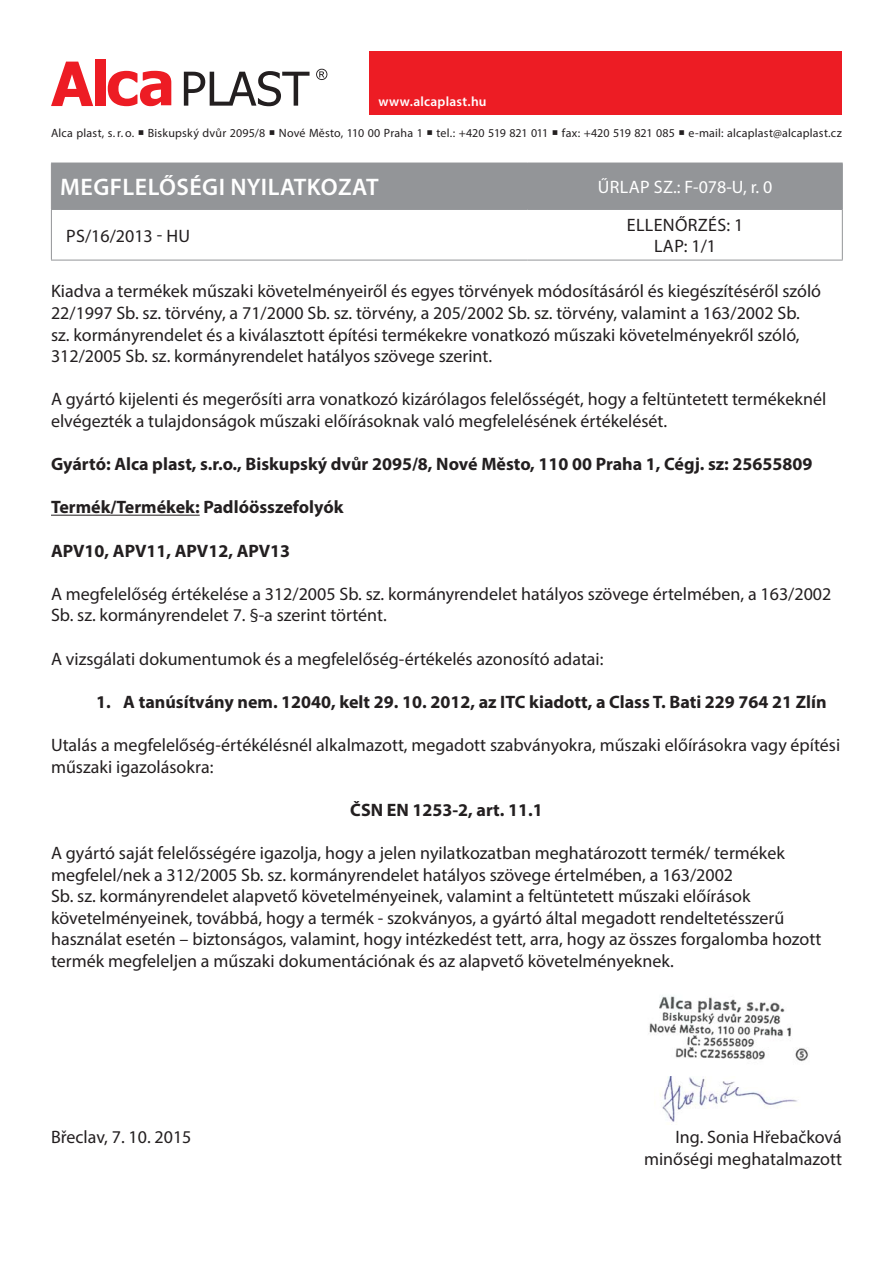
<style>
.page{position:relative;width:893px;height:1263px;background:#fff}
.page>*{position:absolute;margin:0;border:0;box-sizing:border-box;transform-origin:0 0}
.t1{font:600 24px "Myriad Pro";letter-spacing:.02em;color:#fff}
.t2{font:18px/21.6px "Myriad Pro";color:#231f20}
.t3{font:700 18px "Myriad Pro";color:#231f20}
.t4{font:18px "Myriad Pro";letter-spacing:.02em;color:#fff}
.t5{font:18px/21.6px "Myriad Pro";letter-spacing:.02em;color:#231f20;text-align:center}
.t6{font:600 13.5px "Myriad Pro";letter-spacing:.02em;color:#fff}
.t7{font:12px "Myriad Pro";letter-spacing:.015em;color:#231f20}
</style>
<div class="page">
<svg style="left:51px;top:62px;width:42px;height:44px"></svg>
<div style="left:95px;top:60px;width:10px;height:46px;background:#ed1c24"></div>
<svg style="left:108px;top:71px;width:63px;height:35px"></svg>
<svg style="left:184px;top:71px;width:126px;height:35px"></svg>
<svg style="left:316px;top:69px;width:11px;height:11px"></svg>
<div style="left:370px;top:51px;width:472px;height:64px;background:#ed1c24"></div>
<hr style="left:51px;top:515px;width:149px;height:1px;background:#231f20">
<img style="left:649px;top:995px;width:160px;height:67px">
<img style="left:660px;top:1076px;width:137px;height:46px">
<div style="left:52px;top:164px;width:790px;height:45px;background:#939598"></div>
<hr style="left:51px;top:163px;width:477px;height:1px;background:#939598">
<hr style="left:51px;top:163px;width:1px;height:46px;background:#939598">
<hr style="left:51px;top:209px;width:477px;height:1px;background:#939598">
<hr style="left:51px;top:210px;width:1px;height:50px;background:#939598">
<hr style="left:51px;top:260px;width:477px;height:1px;background:#939598">
<hr style="left:528px;top:163px;width:315px;height:1px;background:#939598">
<hr style="left:842px;top:163px;width:1px;height:46px;background:#939598">
<hr style="left:528px;top:209px;width:315px;height:1px;background:#939598">
<hr style="left:842px;top:210px;width:1px;height:50px;background:#939598">
<hr style="left:528px;top:260px;width:315px;height:1px;background:#939598">
<p class="t6" style="left:378px;top:97px;width:110px">www.alcaplast.hu</p>
<p class="t7" style="left:51px;top:128px;width:792px">Alca plast, s. r. o. ○ Biskupský dvůr 2095/8 ○ Nové Město, 110 00 Praha 1 ○ tel.: +420 519 821 011 ○ fax: +420 519 821 085 ○ e-mail: alcaplast@alcaplast.cz</p>
<h1 class="t1" style="left:60px;top:178px;width:320px">MEGFLELŐSÉGI NYILATKOZAT</h1>
<p class="t4" style="left:598px;top:180px;width:176px">ŰRLAP SZ.: F-078-U, r. 0</p>
<p class="t2" style="left:66px;top:226px;width:126px">PS/16/2013 - HU</p>
<p class="t5" style="left:627px;top:216px;width:118px">ELLENŐRZÉS: 1<br>LAP: 1/1</p>
<p class="t2" style="left:51px;top:282px;width:772px">Kiadva a termékek műszaki követelményeiről és egyes törvények módosításáról és kiegészítéséről szóló 22/1997 Sb. sz. törvény, a 71/2000 Sb. sz. törvény, a 205/2002 Sb. sz. törvény, valamint a 163/2002 Sb. sz. kormányrendelet és a kiválasztott építési termékekre vonatkozó műszaki követelményekről szóló, 312/2005 Sb. sz. kormányrendelet hatályos szövege szerint.</p>
<p class="t2" style="left:51px;top:390px;width:777px">A gyártó kijelenti és megerősíti arra vonatkozó kizárólagos felelősségét, hogy a feltüntetett termékeknél elvégezték a tulajdonságok műszaki előírásoknak való megfelelésének értékelését.</p>
<p class="t3" style="left:51px;top:457px;width:763px">Gyártó: Alca plast, s.r.o., Biskupský dvůr 2095/8, Nové Město, 110 00 Praha 1, Cégj. sz: 25655809</p>
<p class="t3" style="left:51px;top:501px;width:294px">Termék/Termékek: Padlóösszefolyók</p>
<p class="t3" style="left:51px;top:544px;width:241px">APV10, APV11, APV12, APV13</p>
<p class="t2" style="left:51px;top:585px;width:782px">A megfelelőség értékelése a 312/2005 Sb. sz. kormányrendelet hatályos szövege értelmében, a 163/2002<br>Sb. sz. kormányrendelet 7. §-a szerint történt.</p>
<p class="t2" style="left:51px;top:650px;width:554px">A vizsgálati dokumentumok és a megfelelőség-értékelés azonosító adatai:</p>
<p class="t3" style="left:96px;top:695px;width:732px">1. A tanúsítvány nem. 12040, kelt 29. 10. 2012, az ITC kiadott, a Class T. Bati 229 764 21 Zlín</p>
<p class="t2" style="left:51px;top:736px;width:791px">Utalás a megfelelőség-értékélésnél alkalmazott, megadott szabványokra, műszaki előírásokra vagy építési műszaki igazolásokra:</p>
<p class="t3" style="left:350px;top:803px;width:194px">ČSN EN 1253-2, art. 11.1</p>
<p class="t2" style="left:51px;top:844px;width:772px">A gyártó saját felelősségére igazolja, hogy a jelen nyilatkozatban meghatározott termék/ termékek megfelel/nek a 312/2005 Sb. sz. kormányrendelet hatályos szövege értelmében, a 163/2002<br>Sb. sz. kormányrendelet alapvető követelményeinek, valamint a feltüntetett műszaki előírások követelményeinek, továbbá, hogy a termék - szokványos, a gyártó által megadott rendeltetésszerű használat esetén – biztonságos, valamint, hogy intézkedést tett, arra, hogy az összes forgalomba hozott termék megfeleljen a műszaki dokumentációnak és az alapvető követelményeknek.</p>
<p class="t2" style="left:51px;top:1128px;width:142px">Břeclav, 7. 10. 2015</p>
<p class="t2" style="left:644px;top:1128px;width:199px;text-align:right">Ing. Sonia Hřebačková minőségi meghatalmazott</p>
</div>
